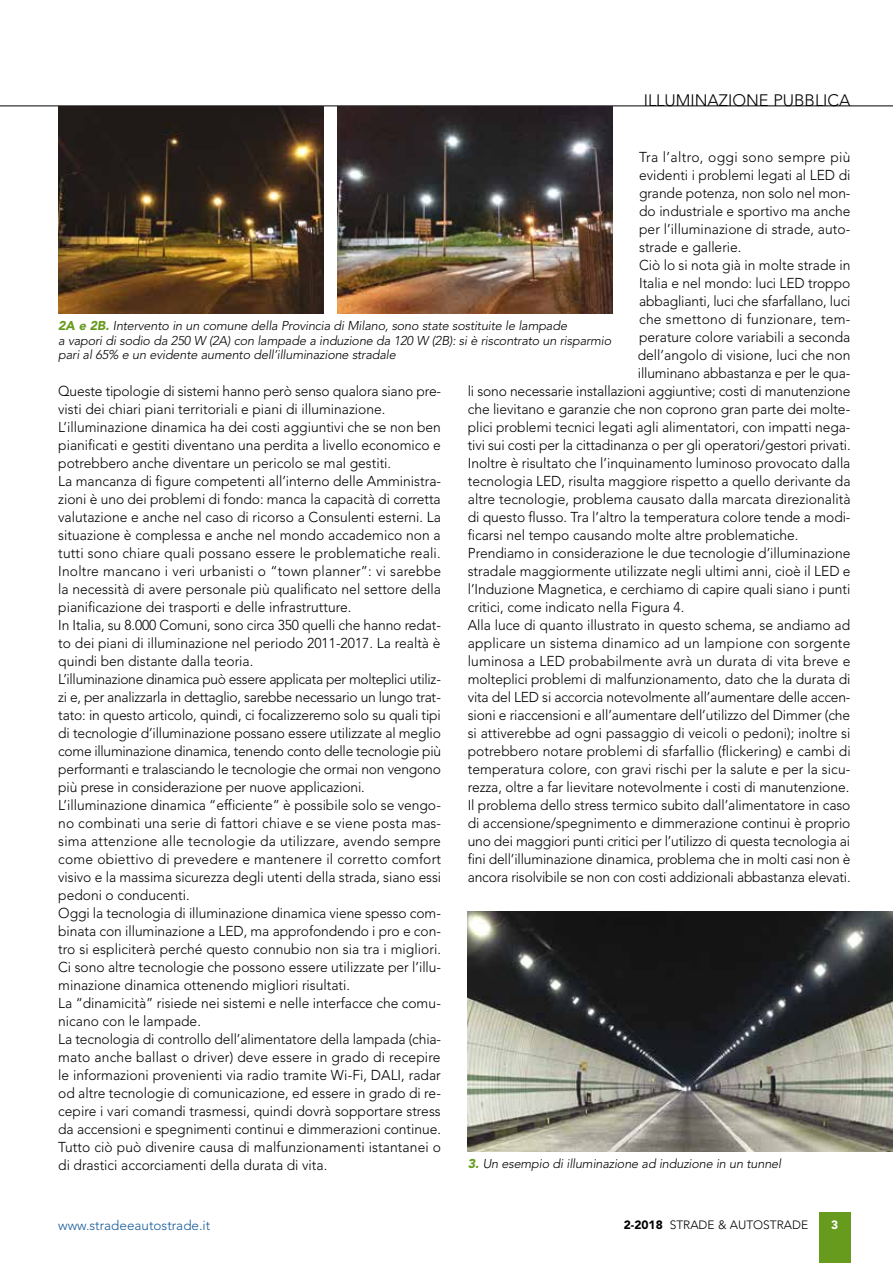
<style>
.page{position:relative;width:893px;height:1263px;background:#fff}
.page>*{position:absolute;margin:0;border:0;box-sizing:border-box;transform-origin:0 0}
.t1{font:300 16.5px "Avenir";color:#000}
.t2{font:300 14.25px/18px "Avenir";color:#000}
.t3{font:300 14.25px "Avenir";letter-spacing:.025em;color:#000}
.t4{font:300 13.5px "Avenir";color:#165b9a}
.t5{font:italic 300 12.75px/14.2px "Avenir";letter-spacing:-.015em;color:#000}
.t6{font:300 12px "Avenir";color:#000}
.t7{font:900 12px "Avenir";color:#fff}
.s1{font-weight:900;color:#679b1d}
.s2{font-weight:900}
</style>
<div class="page">
<hr style="left:0;top:106px;width:893px;height:1px;background:#000">
<div style="left:819px;top:1212px;width:31px;height:51px;background:#679b1d"></div>
<img style="left:58px;top:106px;width:265px;height:208px">
<img style="left:338px;top:106px;width:274px;height:208px">
<img style="left:468px;top:911px;width:425px;height:240px">
<p class="t1" style="left:644px;top:90px;width:208px">ILLUMINAZIONE PUBBLICA</p>
<p class="t3" style="left:639px;top:149px;width:213px">Tra l’altro, oggi sono sempre più</p>
<p class="t2" style="left:639px;top:166px;width:213px">evidenti i problemi legati al LED di</p>
<p class="t2" style="left:639px;top:184px;width:213px">grande potenza, non solo nel mon-</p>
<p class="t2" style="left:639px;top:202px;width:213px">do industriale e sportivo ma anche</p>
<p class="t2" style="left:639px;top:220px;width:213px">per l’illuminazione di strade, auto-</p>
<p class="t2" style="left:639px;top:238px;width:104px">strade e gallerie.</p>
<p class="t2" style="left:639px;top:256px;width:213px">Ciò lo si nota già in molte strade in</p>
<p class="t2" style="left:639px;top:274px;width:213px">Italia e nel mondo: luci LED troppo</p>
<p class="t2" style="left:639px;top:292px;width:213px">abbaglianti, luci che sfarfallano, luci</p>
<p class="t2" style="left:639px;top:310px;width:213px">che smettono di funzionare, tem-</p>
<p class="t2" style="left:639px;top:328px;width:213px">perature colore variabili a seconda</p>
<p class="t2" style="left:638px;top:346px;width:214px">dell’angolo di visione, luci che non</p>
<p class="t2" style="left:638px;top:364px;width:214px">illuminano abbastanza e per le qua-</p>
<p class="t2" style="left:468px;top:382px;width:384px">li sono necessarie installazioni aggiuntive; costi di manutenzione</p>
<p class="t2" style="left:468px;top:400px;width:384px">che lievitano e garanzie che non coprono gran parte dei molte-</p>
<p class="t2" style="left:468px;top:418px;width:384px">plici problemi tecnici legati agli alimentatori, con impatti nega-</p>
<p class="t2" style="left:468px;top:436px;width:384px">tivi sui costi per la cittadinanza o per gli operatori/gestori privati.</p>
<p class="t2" style="left:468px;top:454px;width:384px">Inoltre è risultato che l’inquinamento luminoso provocato dalla</p>
<p class="t2" style="left:468px;top:472px;width:384px">tecnologia LED, risulta maggiore rispetto a quello derivante da</p>
<p class="t2" style="left:468px;top:490px;width:384px">altre tecnologie, problema causato dalla marcata direzionalità</p>
<p class="t2" style="left:468px;top:508px;width:384px">di questo flusso. Tra l’altro la temperatura colore tende a modi-</p>
<p class="t2" style="left:468px;top:526px;width:332px">ficarsi nel tempo causando molte altre problematiche.</p>
<p class="t2" style="left:468px;top:544px;width:384px">Prendiamo in considerazione le due tecnologie d’illuminazione</p>
<p class="t2" style="left:468px;top:562px;width:384px">stradale maggiormente utilizzate negli ultimi anni, cioè il LED e</p>
<p class="t2" style="left:468px;top:580px;width:384px">l’Induzione Magnetica, e cerchiamo di capire quali siano i punti</p>
<p class="t2" style="left:468px;top:598px;width:218px">critici, come indicato nella Figura 4.</p>
<p class="t2" style="left:468px;top:616px;width:384px">Alla luce di quanto illustrato in questo schema, se andiamo ad</p>
<p class="t2" style="left:468px;top:634px;width:384px">applicare un sistema dinamico ad un lampione con sorgente</p>
<p class="t2" style="left:468px;top:652px;width:384px">luminosa a LED probabilmente avrà un durata di vita breve e</p>
<p class="t2" style="left:468px;top:670px;width:384px">molteplici problemi di malfunzionamento, dato che la durata di</p>
<p class="t2" style="left:468px;top:688px;width:384px">vita del LED si accorcia notevolmente all’aumentare delle accen-</p>
<p class="t2" style="left:468px;top:706px;width:384px">sioni e riaccensioni e all’aumentare dell’utilizzo del Dimmer (che</p>
<p class="t2" style="left:468px;top:724px;width:384px">si attiverebbe ad ogni passaggio di veicoli o pedoni); inoltre si</p>
<p class="t2" style="left:468px;top:742px;width:384px">potrebbero notare problemi di sfarfallio (flickering) e cambi di</p>
<p class="t2" style="left:468px;top:760px;width:384px">temperatura colore, con gravi rischi per la salute e per la sicu-</p>
<p class="t2" style="left:468px;top:778px;width:383px">rezza, oltre a far lievitare notevolmente i costi di manutenzione.</p>
<p class="t2" style="left:468px;top:796px;width:384px">Il problema dello stress termico subito dall’alimentatore in caso</p>
<p class="t2" style="left:468px;top:814px;width:384px">di accensione/spegnimento e dimmerazione continui è proprio</p>
<p class="t2" style="left:468px;top:832px;width:384px">uno dei maggiori punti critici per l’utilizzo di questa tecnologia ai</p>
<p class="t2" style="left:468px;top:850px;width:384px">fini dell’illuminazione dinamica, problema che in molti casi non è</p>
<p class="t2" style="left:468px;top:868px;width:384px">ancora risolvibile se non con costi addizionali abbastanza elevati.</p>
<p class="t5" style="left:58px;top:319px;width:554px"><span class="s1">2A e 2B.</span> Intervento in un comune della Provincia di Milano, sono state sostituite le lampade<br>a vapori di sodio da 250 W (2A) con lampade a induzione da 120 W (2B): si è riscontrato un risparmio pari al 65% e un evidente aumento dell’illuminazione stradale</p>
<p class="t2" style="left:58px;top:382px;width:384px">Queste tipologie di sistemi hanno però senso qualora siano pre&shy;visti dei chiari piani territoriali e piani di illuminazione.<br>L’illuminazione dinamica ha dei costi aggiuntivi che se non ben pianificati e gestiti diventano una perdita a livello economico e potrebbero anche diventare un pericolo se mal gestiti.<br>La mancanza di figure competenti all’interno delle Amministra&shy;zioni è uno dei problemi di fondo: manca la capacità di corretta valutazione e anche nel caso di ricorso a Consulenti esterni. La situazione è complessa e anche nel mondo accademico non a tutti sono chiare quali possano essere le problematiche reali.<br>Inoltre mancano i veri urbanisti o “town planner”: vi sarebbe la necessità di avere personale più qualificato nel settore della pianificazione dei trasporti e delle infrastrutture.<br>In Italia, su 8.000 Comuni, sono circa 350 quelli che hanno redat&shy;to dei piani di illuminazione nel periodo 2011-2017. La realtà è quindi ben distante dalla teoria.<br>L’illuminazione dinamica può essere applicata per molteplici utiliz&shy;zi e, per analizzarla in dettaglio, sarebbe necessario un lungo trat&shy;tato: in questo articolo, quindi, ci focalizzeremo solo su quali tipi di tecnologie d’illuminazione possano essere utilizzate al meglio come illuminazione dinamica, tenendo conto delle tecnologie più performanti e tralasciando le tecnologie che ormai non vengono più prese in considerazione per nuove applicazioni.<br>L’illuminazione dinamica “efficiente” è possibile solo se vengo&shy;no combinati una serie di fattori chiave e se viene posta mas&shy;sima attenzione alle tecnologie da utilizzare, avendo sempre come obiettivo di prevedere e mantenere il corretto comfort visivo e la massima sicurezza degli utenti della strada, siano essi pedoni o conducenti.<br>Oggi la tecnologia di illuminazione dinamica viene spesso com&shy;binata con illuminazione a LED, ma approfondendo i pro e con&shy;tro si espliciterà perché questo connubio non sia tra i migliori.<br>Ci sono altre tecnologie che possono essere utilizzate per l’illu&shy;minazione dinamica ottenendo migliori risultati.<br>La “dinamicità” risiede nei sistemi e nelle interfacce che comu&shy;nicano con le lampade.<br>La tecnologia di controllo dell’alimentatore della lampada (chia&shy;mato anche ballast o driver) deve essere in grado di recepire le informazioni provenienti via radio tramite Wi-Fi, DALI, radar od altre tecnologie di comunicazione, ed essere in grado di re&shy;cepire i vari comandi trasmessi, quindi dovrà sopportare stress da accensioni e spegnimenti continui e dimmerazioni continue.<br>Tutto ciò può divenire causa di malfunzionamenti istantanei o di drastici accorciamenti della durata di vita.</p>
<p class="t5" style="left:468px;top:1156px;width:315px"><span class="s1">3.</span> Un esempio di illuminazione ad induzione in un tunnel</p>
<p class="t4" style="left:58px;top:1217px;width:154px">www.stradeeautostrade.it</p>
<p class="t6" style="left:624px;top:1218px;width:186px"><span class="s2">2-2018</span> STRADE &amp; AUTOSTRADE</p>
<p class="t7" style="left:831px;top:1217px;width:9px">3</p>
</div>
